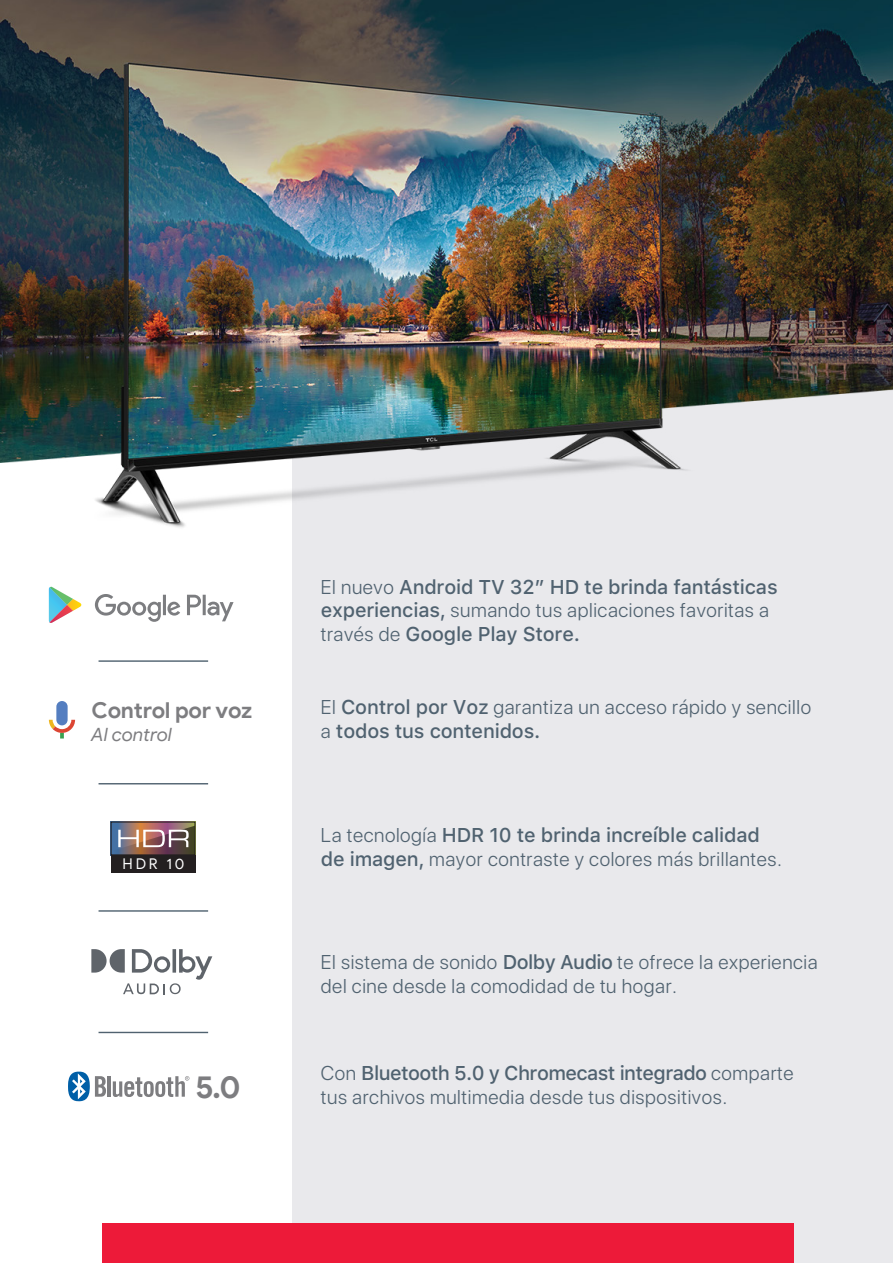
<style>
.page{position:relative;width:893px;height:1263px;background:#fff}
.page>*{position:absolute;margin:0;border:0;box-sizing:border-box;transform-origin:0 0}
.t1{font:700 31.5px "Google Sans";color:#7d7d80}
.t2{font:700 22.05px "Google Sans";letter-spacing:-.015em;color:#7d7d80}
.t3{font:300 19.8px/23.9px "SF Pro Display";letter-spacing:.03em;color:#506270}
.t4{font:500 19.8px "SF Pro Text";letter-spacing:-.01em;color:#506270}
.t5{font:500 19.8px "SF Pro Text";letter-spacing:-.03em;color:#506270}
.t6{font:italic 18.3px "Google Sans";letter-spacing:.005em;color:#7d7d80}
.t7{font:14.85px "Google Sans";color:#fff}
.s1{font-family:"SF Pro Display";font-weight:300}
.s2{font-family:"SF Pro Text";font-weight:500}
</style>
<div class="page">
<div style="left:292px;top:0;width:601px;height:1263px;background:#e9e9ec"></div>
<hr style="left:99px;top:660px;width:109px;height:2px;background:#506270">
<hr style="left:99px;top:783px;width:109px;height:1px;background:#506270">
<hr style="left:99px;top:910px;width:109px;height:2px;background:#506270">
<hr style="left:99px;top:1032px;width:109px;height:1px;background:#506270">
<div style="left:103px;top:1224px;width:691px;height:39px;background:#ed1a39"></div>
<div style="left:56px;top:701px;width:12px;height:24px;background:#547ec0;border-radius:6px"></div>
<svg style="left:49px;top:720px;width:26px;height:18px"></svg>
<hr style="left:107px;top:1076px;width:4px;height:21px;background:#7d7d80">
<svg style="left:68px;top:1071px;width:38px;height:30px"></svg>
<svg style="left:113px;top:1076px;width:76px;height:21px"></svg>
<svg style="left:91px;top:949px;width:121px;height:45px"></svg>
<svg style="left:113px;top:824px;width:80px;height:2px"></svg>
<div style="left:111px;top:855px;width:84px;height:18px;background:#231f20"></div>
<svg style="left:113px;top:826px;width:80px;height:27px;background:#937979"></svg>
<div style="left:111px;top:822px;width:84px;height:33px;border:1px solid #231f20"></div>
<img style="left:0;top:0;width:893px;height:528px">
<svg style="left:95px;top:594px;width:139px;height:28px"></svg>
<svg style="left:49px;top:587px;width:33px;height:36px"></svg>
<p class="t2" style="left:92px;top:697px;width:162px">Control por voz</p>
<p class="t6" style="left:92px;top:723px;width:82px">Al control</p>
<p class="t7" style="left:123px;top:854px;width:63px">HDR 10</p>
<h1 class="t1" style="left:196px;top:1067px;width:47px">5.0</h1>
<p class="t4" style="left:321px;top:572px;width:458px"><span class="s1">El nuevo</span> Android TV 32” HD te brinda fantásticas</p>
<p class="t3" style="left:321px;top:597px;width:450px"><span class="s2">experiencias,</span> sumando tus aplicaciones favoritas a</p>
<p class="t4" style="left:321px;top:620px;width:261px"><span class="s1">través de</span> Google Play Store.</p>
<p class="t3" style="left:321px;top:694px;width:492px">El <span class="s2">Control por Voz</span> garantiza un acceso rápido y sencillo</p>
<p class="t4" style="left:321px;top:717px;width:221px"><span class="s1">a</span> todos tus contenidos.</p>
<p class="t4" style="left:321px;top:820px;width:441px"><span class="s1">La tecnología</span> HDR 10 te brinda increíble calidad</p>
<p class="t3" style="left:321px;top:846px;width:463px"><span class="s2">de imagen,</span> mayor contraste y colores más brillantes.</p>
<p class="t3" style="left:321px;top:949px;width:498px">El sistema de sonido <span class="s2">Dolby Audio</span> te ofrece la experiencia del cine desde la comodidad de tu hogar.</p>
<p class="t5" style="left:321px;top:1059px;width:474px"><span class="s1">Con</span> Bluetooth 5.0 y Chromecast integrado <span class="s1">comparte</span></p>
<p class="t3" style="left:321px;top:1084px;width:408px">tus archivos multimedia desde tus dispositivos.</p>
</div>
